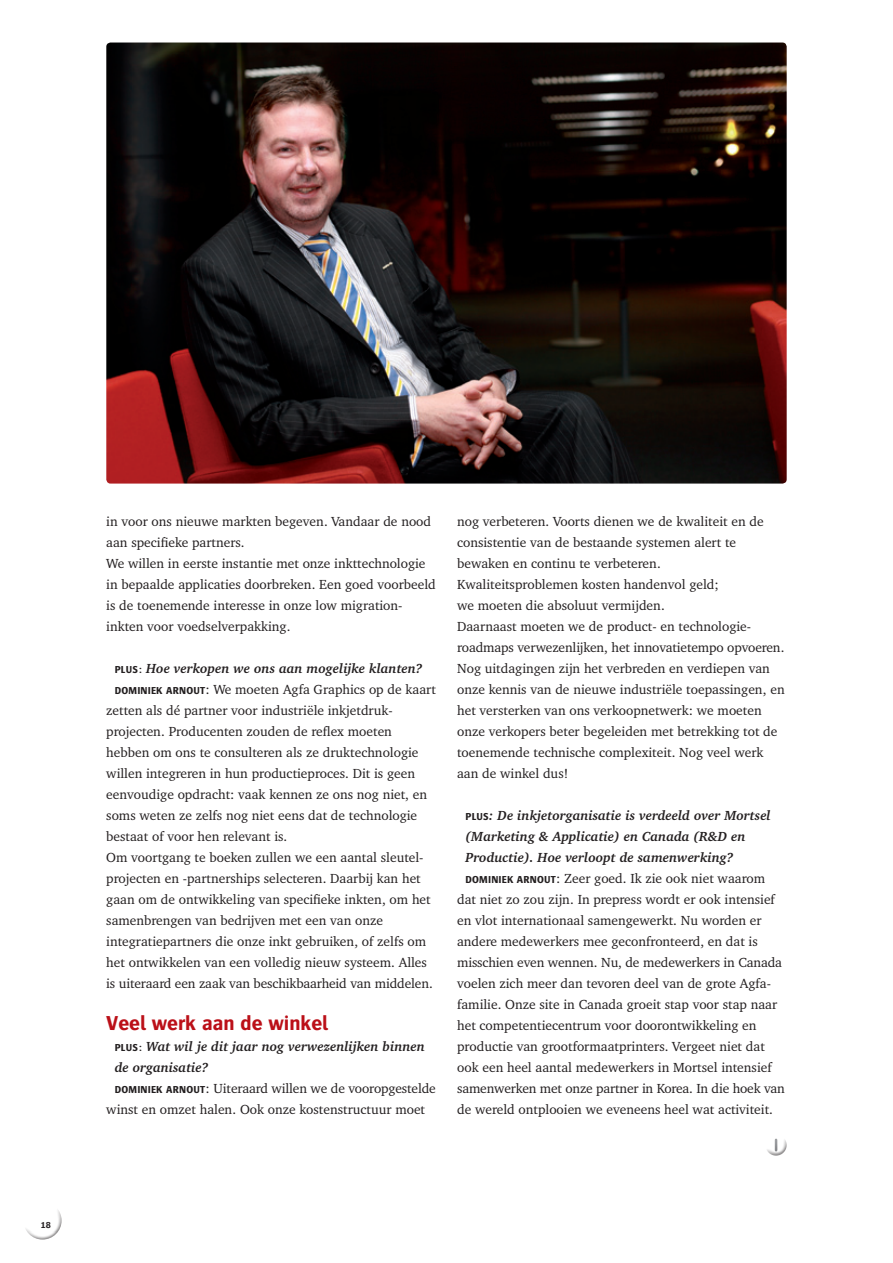
<style>
.page{position:relative;width:893px;height:1263px;background:#fff}
.page>*{position:absolute;margin:0;border:0;box-sizing:border-box;transform-origin:0 0}
.Tussentitel{font:700 21px "Bosis";color:#bb1018}
.Antwoord{font:13.5px/21px "Charter IT Cby BT";color:#231f20}
.Vraag{font:italic 700 13.5px/21px "Charter IT Cby BT";color:#231f20}
.t1{font:700 9px "Bosis";color:#231f20}
.s1{font-family:"Bosis";font-style:normal;font-size:10.5px}
.s2{font-family:"Bosis";font-weight:700;font-size:10.5px}
</style>
<div class="page">
<div style="left:763px;top:1137px;width:24px;height:20px;background:#231f20;opacity:.5"></div>
<div style="left:772px;top:1138px;width:6px;height:10px;background:#fff;opacity:.5"></div>
<div style="left:772px;top:1141px;width:6px;height:13px;background:#231f20;opacity:.5"></div>
<img style="left:106px;top:43px;width:681px;height:441px">
<div style="left:22px;top:1207px;width:41px;height:33px;background:#231f20;opacity:.5"></div>
<p class="t1" style="left:41px;top:1220px;width:12px">18</p>
<p class="Antwoord" style="left:106px;top:510px;width:331px">in voor ons nieuwe markten begeven. Vandaar de nood aan specifieke partners.<br>We willen in eerste instantie met onze inkttechnologie in bepaalde applicaties doorbreken. Een goed voorbeeld is de toenemende interesse in onze low migration&shy;inkten voor voedselverpakking.</p>
<p class="Vraag" style="left:115px;top:657px;width:309px"><span class="s1">PLUS:</span> Hoe verkopen we ons aan mogelijke klanten?</p>
<p class="Antwoord" style="left:106px;top:678px;width:331px;text-indent:9px"><span class="s2">DOMINIEK ARNOUT</span>: We moeten Agfa Graphics op de kaart zetten als dé partner voor industriële inkjetdruk&shy;projecten. Producenten zouden de reflex moeten hebben om ons te consulteren als ze druktechnologie willen integreren in hun productieproces. Dit is geen eenvoudige opdracht: vaak kennen ze ons nog niet, en soms weten ze zelfs nog niet eens dat de technologie bestaat of voor hen relevant is.<br>Om voortgang te boeken zullen we een aantal sleutel&shy;projecten en -partnerships selecteren. Daarbij kan het gaan om de ontwikkeling van specifieke inkten, om het samenbrengen van bedrijven met een van onze integratiepartners die onze inkt gebruiken, of zelfs om het ontwikkelen van een volledig nieuw systeem. Alles is uiteraard een zaak van beschikbaarheid van middelen.</p>
<p class="Tussentitel" style="left:106px;top:1011px;width:223px">Veel werk aan de winkel</p>
<p class="Vraag" style="left:115px;top:1035px;width:312px"><span class="s1">PLUS:</span> Wat wil je dit jaar nog verwezenlijken binnen de organisatie?</p>
<p class="Antwoord" style="left:106px;top:1077px;width:331px;text-indent:9px"><span class="s2">DOMINIEK ARNOUT</span>: Uiteraard willen we de vooropgestelde winst en omzet halen. Ook onze kostenstructuur moet</p>
<p class="Antwoord" style="left:457px;top:510px;width:329px">nog verbeteren. Voorts dienen we de kwaliteit en de consistentie van de bestaande systemen alert te bewaken en continu te verbeteren.<br>Kwaliteitsproblemen kosten handenvol geld;<br>we moeten die absoluut vermijden.<br>Daarnaast moeten we de product- en technologie&shy;roadmaps verwezenlijken, het innovatietempo opvoeren.<br>Nog uitdagingen zijn het verbreden en verdiepen van onze kennis van de nieuwe industriële toepassingen, en het versterken van ons verkoopnetwerk: we moeten onze verkopers beter begeleiden met betrekking tot de toenemende technische complexiteit. Nog veel werk aan de winkel dus!</p>
<p class="Vraag" style="left:466px;top:804px;width:307px"><span class="s1">PLUS</span>: De inkjetorganisatie is verdeeld over Mortsel (Marketing &amp; Applicatie) en Canada (R&amp;D en<br>Productie). Hoe verloopt de samenwerking?</p>
<p class="Antwoord" style="left:457px;top:867px;width:329px;text-indent:9px"><span class="s2">DOMINIEK ARNOUT</span>: Zeer goed. Ik zie ook niet waarom dat niet zo zou zijn. In prepress wordt er ook intensief en vlot internationaal samengewerkt. Nu worden er andere medewerkers mee geconfronteerd, en dat is misschien even wennen. Nu, de medewerkers in Canada voelen zich meer dan tevoren deel van de grote Agfa&shy;familie. Onze site in Canada groeit stap voor stap naar het competentiecentrum voor doorontwikkeling en productie van grootformaatprinters. Vergeet niet dat ook een heel aantal medewerkers in Mortsel intensief samenwerken met onze partner in Korea. In die hoek van de wereld ontplooien we eveneens heel wat activiteit.</p>
</div>
